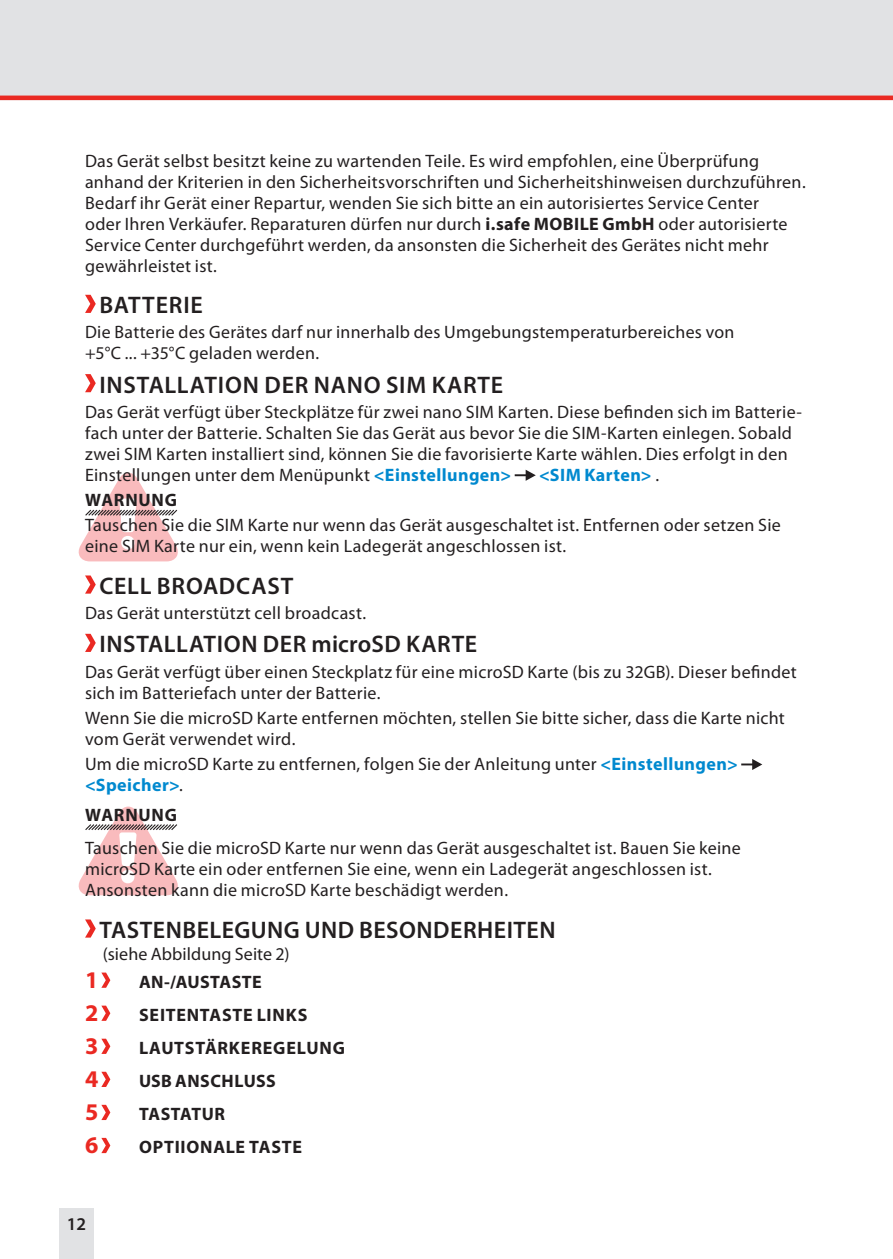
<style>
.page{position:relative;width:893px;height:1259px;background:#fff}
.page>*{position:absolute;margin:0;border:0;box-sizing:border-box;transform-origin:0 0}
.t1{font:600 24px "Myriad Pro";letter-spacing:.025em;color:#231f20}
.t2{font:700 24px "Myriad Pro";color:#ea2922}
.t3{font:18px/21px "Myriad Pro";letter-spacing:.02em;color:#231f20}
.t4{font:700 18px "Myriad Pro";letter-spacing:.04em;color:#231f20}
.t5{font:700 18px "Myriad Pro";letter-spacing:.02em;color:#0089cf}
.t6{font:700 18px "Myriad Pro";letter-spacing:.015em;color:#231f20}
.t7{font:600 18px "Myriad Pro";color:#231f20}
.s1{font-weight:700}
.s2{font-weight:700;color:#0089cf}
.s3{font-weight:400;color:#231f20}
</style>
<div class="page">
<div style="left:60px;top:1208px;width:34px;height:51px;background:#e1e2e4"></div>
<div style="left:0;top:0;width:893px;height:101px;background:#e1e2e4"></div>
<hr style="left:0;top:96px;width:893px;height:4px;background:#ea2922">
<svg style="left:79px;top:473px;width:99px;height:88px"></svg>
<svg style="left:79px;top:806px;width:99px;height:89px"></svg>
<svg style="left:85px;top:295px;width:11px;height:18px"></svg>
<svg style="left:85px;top:374px;width:11px;height:18px"></svg>
<svg style="left:515px;top:470px;width:21px;height:11px"></svg>
<svg style="left:85px;top:575px;width:11px;height:18px"></svg>
<svg style="left:85px;top:634px;width:11px;height:18px"></svg>
<svg style="left:741px;top:759px;width:21px;height:11px"></svg>
<svg style="left:85px;top:919px;width:11px;height:18px"></svg>
<svg style="left:101px;top:972px;width:9px;height:15px"></svg>
<svg style="left:101px;top:1005px;width:9px;height:16px"></svg>
<svg style="left:101px;top:1038px;width:9px;height:16px"></svg>
<svg style="left:101px;top:1071px;width:9px;height:16px"></svg>
<svg style="left:101px;top:1104px;width:9px;height:16px"></svg>
<svg style="left:101px;top:1138px;width:9px;height:15px"></svg>
<p class="t3" style="left:85px;top:150px;width:722px">Das Gerät selbst besitzt keine zu wartenden Teile. Es wird empfohlen, eine Überprüfung anhand der Kriterien in den Sicherheitsvorschriften und Sicherheitshinweisen durchzuführen.<br>Bedarf ihr Gerät einer Repartur, wenden Sie sich bitte an ein autorisiertes Service Center<br>oder Ihren Verkäufer. Reparaturen dürfen nur durch <span class="s1">i.safe MOBILE GmbH</span> oder autorisierte Service Center durchgeführt werden, da ansonsten die Sicherheit des Gerätes nicht mehr gewährleistet ist.</p>
<h1 class="t1" style="left:99px;top:290px;width:105px">BATTERIE</h1>
<p class="t3" style="left:85px;top:322px;width:651px">Die Batterie des Gerätes darf nur innerhalb des Umgebungstemperaturbereiches von +5°C ... +35°C geladen werden.</p>
<h1 class="t1" style="left:99px;top:369px;width:405px">INSTALLATION DER NANO SIM KARTE</h1>
<p class="t3" style="left:85px;top:401px;width:718px">Das Gerät verfügt über Steckplätze für zwei nano SIM Karten. Diese befinden sich im Batterie&shy;fach unter der Batterie. Schalten Sie das Gerät aus bevor Sie die SIM-Karten einlegen. Sobald zwei SIM Karten installiert sind, können Sie die favorisierte Karte wählen. Dies erfolgt in den Einstellungen unter dem Menüpunkt <span class="s2">&lt;Einstellungen&gt;</span></p>
<p class="t5" style="left:539px;top:463px;width:121px">&lt;SIM Karten&gt; <span class="s3">.</span></p>
<p class="t4" style="left:85px;top:488px;width:93px">WARNUNG</p>
<p class="t3" style="left:85px;top:514px;width:697px">Tauschen Sie die SIM Karte nur wenn das Gerät ausgeschaltet ist. Entfernen oder setzen Sie eine SIM Karte nur ein, wenn kein Ladegerät angeschlossen ist.</p>
<h1 class="t1" style="left:99px;top:570px;width:195px">CELL BROADCAST</h1>
<p class="t3" style="left:85px;top:602px;width:283px">Das Gerät unterstützt cell broadcast.</p>
<h1 class="t1" style="left:99px;top:629px;width:379px">INSTALLATION DER microSD KARTE</h1>
<p class="t3" style="left:85px;top:660px;width:713px">Das Gerät verfügt über einen Steckplatz für eine microSD Karte (bis zu 32GB). Dieser befindet sich im Batteriefach unter der Batterie.</p>
<p class="t3" style="left:85px;top:707px;width:701px">Wenn Sie die microSD Karte entfernen möchten, stellen Sie bitte sicher, dass die Karte nicht vom Gerät verwendet wird.</p>
<p class="t3" style="left:85px;top:753px;width:654px">Um die microSD Karte zu entfernen, folgen Sie der Anleitung unter <span class="s2">&lt;Einstellungen&gt; &lt;Speicher&gt;</span>.</p>
<p class="t4" style="left:85px;top:803px;width:93px">WARNUNG</p>
<p class="t3" style="left:85px;top:837px;width:657px">Tauschen Sie die microSD Karte nur wenn das Gerät ausgeschaltet ist. Bauen Sie keine microSD Karte ein oder entfernen Sie eine, wenn ein Ladegerät angeschlossen ist.<br>Ansonsten kann die microSD Karte beschädigt werden.</p>
<h1 class="t1" style="left:99px;top:914px;width:458px">TASTENBELEGUNG UND BESONDERHEITEN</h1>
<p class="t3" style="left:103px;top:942px;width:188px">(siehe Abbildung Seite 2)</p>
<h1 class="t2" style="left:85px;top:964px;width:15px">1</h1>
<p class="t6" style="left:139px;top:970px;width:124px">AN-/AUSTASTE</p>
<h1 class="t2" style="left:85px;top:997px;width:15px">2</h1>
<p class="t4" style="left:139px;top:1003px;width:170px">SEITENTASTE LINKS</p>
<h1 class="t2" style="left:85px;top:1030px;width:15px">3</h1>
<p class="t4" style="left:139px;top:1036px;width:207px">LAUTSTÄRKEREGELUNG</p>
<h1 class="t2" style="left:85px;top:1063px;width:15px">4</h1>
<p class="t4" style="left:139px;top:1069px;width:138px">USB ANSCHLUSS</p>
<h1 class="t2" style="left:85px;top:1096px;width:15px">5</h1>
<p class="t4" style="left:139px;top:1102px;width:87px">TASTATUR</p>
<h1 class="t2" style="left:85px;top:1129px;width:15px">6</h1>
<p class="t4" style="left:139px;top:1135px;width:164px">OPTIIONALE TASTE</p>
<p class="t7" style="left:67px;top:1212px;width:21px">12</p>
</div>
